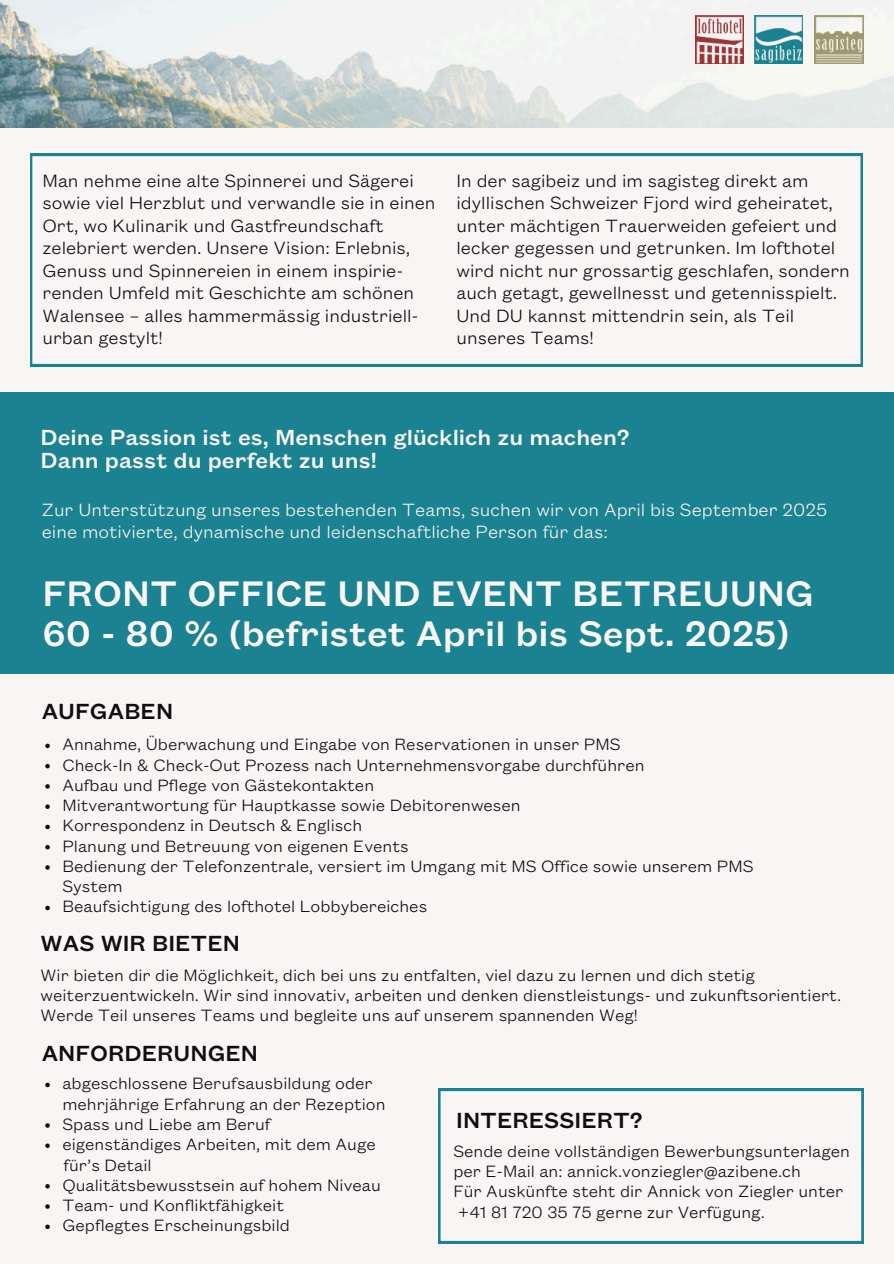
<style>
.page{position:relative;width:894px;height:1264px;background:#fff}
.page>*{position:absolute;margin:0;border:0;box-sizing:border-box;transform-origin:0 0}
.t1{font:500 39px/39.3px "Founders Grotesk Text";color:#f8f5f4}
.t2{font:500 24px/23.7px "Founders Grotesk Text";color:#f8f5f4}
.t3{font:500 24px "Founders Grotesk Text";color:#0f0d10}
.t4{font:300 19.5px/22.5px "Founders Grotesk Text";color:#0f0d10}
.t5{font:300 19.5px/22.5px "Founders Grotesk Text";color:#f8f5f4}
.t6{font:300 18px/20.2px "Founders Grotesk Text";color:#0f0d10}
</style>
<div class="page">
<div style="left:0;top:0;width:893px;height:1263px;background:#1a8290"></div>
<div style="left:0;top:674px;width:893px;height:589px;background:#f8f5f4"></div>
<div style="left:0;top:0;width:893px;height:392px;background:#f8f5f4"></div>
<svg style="left:30px;top:154px;width:832px;height:212px"></svg>
<svg style="left:438px;top:1088px;width:425px;height:154px"></svg>
<svg style="left:45px;top:1082px;width:5px;height:5px"></svg>
<svg style="left:45px;top:1123px;width:5px;height:4px"></svg>
<svg style="left:45px;top:1143px;width:5px;height:4px"></svg>
<svg style="left:45px;top:1184px;width:5px;height:4px"></svg>
<svg style="left:45px;top:1204px;width:5px;height:4px"></svg>
<svg style="left:45px;top:1224px;width:5px;height:4px"></svg>
<img style="left:0;top:0;width:893px;height:127px">
<img style="left:695px;top:15px;width:48px;height:49px">
<img style="left:754px;top:15px;width:48px;height:49px">
<img style="left:814px;top:15px;width:48px;height:49px">
<svg style="left:45px;top:743px;width:5px;height:5px"></svg>
<svg style="left:45px;top:764px;width:5px;height:4px"></svg>
<svg style="left:45px;top:784px;width:5px;height:4px"></svg>
<svg style="left:45px;top:804px;width:5px;height:5px"></svg>
<svg style="left:45px;top:824px;width:5px;height:5px"></svg>
<svg style="left:45px;top:845px;width:5px;height:4px"></svg>
<svg style="left:45px;top:865px;width:5px;height:4px"></svg>
<svg style="left:45px;top:905px;width:5px;height:5px"></svg>
<p class="t4" style="left:42px;top:168px;width:394px">Man nehme eine alte Spinnerei und Sägerei sowie viel Herzblut und verwandle sie in einen Ort, wo Kulinarik und Gastfreundschaft zelebriert werden. Unsere Vision: Erlebnis, Genuss und Spinnereien in einem inspirie&shy;renden Umfeld mit Geschichte am schönen Walensee – alles hammermässig industriell&shy;urban gestylt!</p>
<p class="t4" style="left:456px;top:168px;width:395px">In der sagibeiz und im sagisteg direkt am idyllischen Schweizer Fjord wird geheiratet, unter mächtigen Trauerweiden gefeiert und lecker gegessen und getrunken. Im lofthotel wird nicht nur grossartig geschlafen, sondern auch getagt, gewellnesst und getennisspielt.<br>Und DU kannst mittendrin sein, als Teil unseres Teams!</p>
<h2 class="t2" style="left:41px;top:423px;width:590px">Deine Passion ist es, Menschen glücklich zu machen?<br>Dann passt du perfekt zu uns!</h2>
<p class="t5" style="left:42px;top:497px;width:786px">Zur Unterstützung unseres bestehenden Teams, suchen wir von April bis September 2025 eine motivierte, dynamische und leidenschaftliche Person für das:</p>
<h1 class="t1" style="left:42px;top:571px;width:773px">FRONT OFFICE UND EVENT BETREUUNG<br>60 - 80 % (befristet April bis Sept. 2025)</h1>
<h2 class="t3" style="left:42px;top:694px;width:133px">AUFGABEN</h2>
<p class="t6" style="left:62px;top:733px;width:692px">Annahme, Überwachung und Eingabe von Reservationen in unser PMS<br>Check-In &amp; Check-Out Prozess nach Unternehmensvorgabe durchführen<br>Aufbau und Pflege von Gästekontakten<br>Mitverantwortung für Hauptkasse sowie Debitorenwesen<br>Korrespondenz in Deutsch &amp; Englisch<br>Planung und Betreuung von eigenen Events<br>Bedienung der Telefonzentrale, versiert im Umgang mit MS Office sowie unserem PMS System<br>Beaufsichtigung des lofthotel Lobbybereiches</p>
<h2 class="t3" style="left:41px;top:926px;width:201px">WAS WIR BIETEN</h2>
<p class="t6" style="left:41px;top:963px;width:801px">Wir bieten dir die Möglichkeit, dich bei uns zu entfalten, viel dazu zu lernen und dich stetig weiterzuentwickeln. Wir sind innovativ, arbeiten und denken dienstleistungs- und zukunftsorientiert.<br>Werde Teil unseres Teams und begleite uns auf unserem spannenden Weg!</p>
<h2 class="t3" style="left:42px;top:1036px;width:218px">ANFORDERUNGEN</h2>
<p class="t6" style="left:62px;top:1072px;width:324px">abgeschlossene Berufsausbildung oder mehrjährige Erfahrung an der Rezeption<br>Spass und Liebe am Beruf eigenständiges Arbeiten, mit dem Auge für’s Detail<br>Qualitätsbewusstsein auf hohem Niveau<br>Team- und Konfliktfähigkeit<br>Gepflegtes Erscheinungsbild</p>
<h2 class="t3" style="left:456px;top:1104px;width:188px">INTERESSIERT?</h2>
<p class="t6" style="left:453px;top:1139px;width:398px">Sende deine vollständigen Bewerbungsunterlagen per E-Mail an: annick.vonziegler@azibene.ch<br>Für Auskünfte steht dir Annick von Ziegler unter +41 81 720 35 75 gerne zur Verfügung.</p>
</div>
